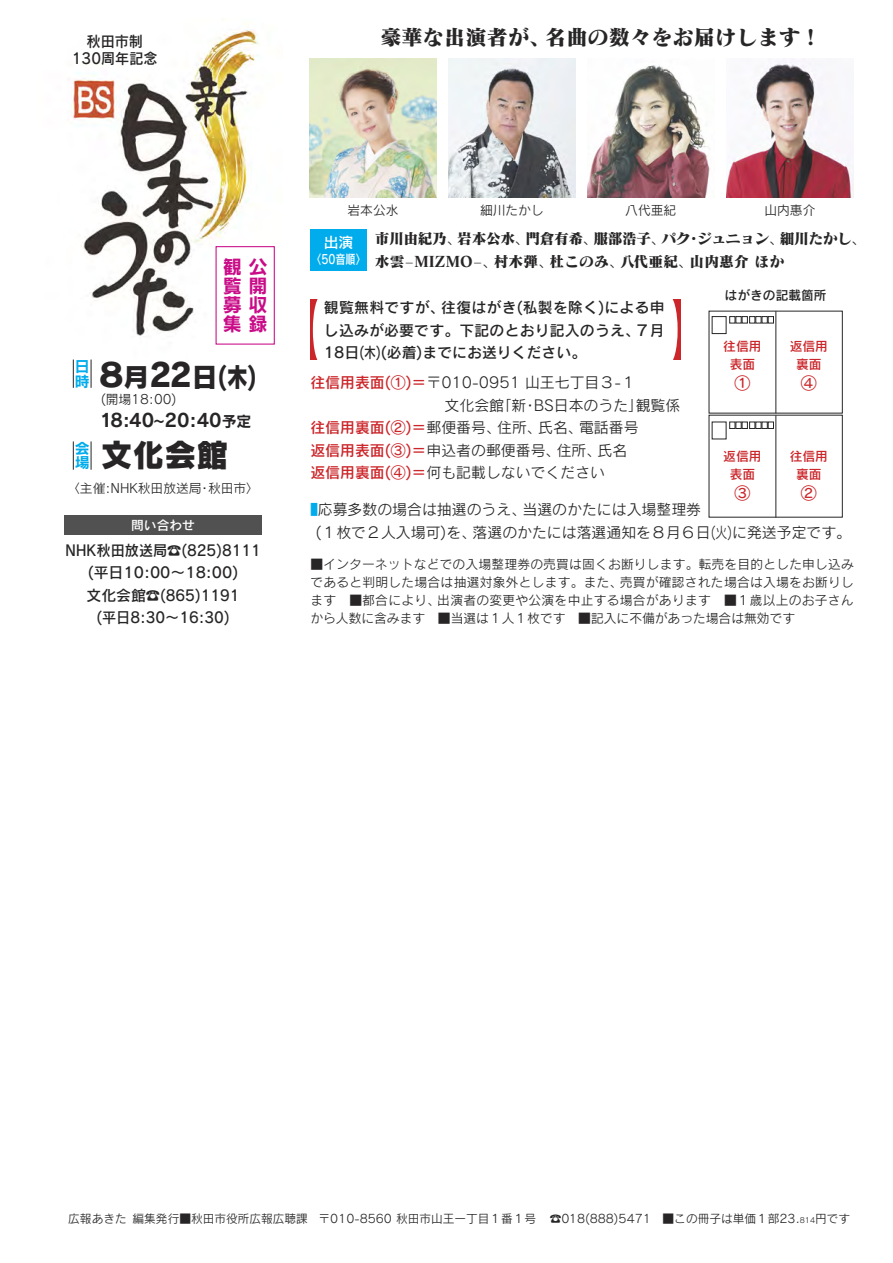
<style>
.page{position:relative;width:893px;height:1263px;background:#fff}
.page>*{position:absolute;margin:0;border:0;box-sizing:border-box;transform-origin:0 0}
.t1{font:31.95px "Rodin Pro N EB";color:#272526}
.t2{font:26.55px "Rodin Pro N EB";color:#272526}
.t3{font:21.3px "Matisse Pro N EB";color:#272526}
.t4{font:19.2px/19.2px "Rodin Pro N B";letter-spacing:.335em;color:#c90b88;text-align:justify}
.t5{font:18px "Rodin Pro N B";color:#272526}
.t6{font:15.9px "Rodin Pro N DB";color:#cb262a}
.t7{font:14.85px/22.5px "Rodin Pro N M";color:#272526}
.t8{font:14.85px/22.5px "Rodin Pro N DB";color:#272526;text-align:center;scale:.95 1}
.t9{font:14.85px/22.5px "Rodin Pro N DB";color:#272526}
.t10{font:14.85px "Matisse Pro N EB";letter-spacing:-.035em;color:#272526}
.t11{font:14.85px "Rodin Pro N DB";color:#cb262a}
.t12{font:14.85px/14.9px "Rodin Pro N B";color:#00acec}
.t13{font:14.85px "Rodin Pro N DB";color:#fff}
.t14{font:14.85px "Rodin Pro N B";color:#272526}
.t15{font:14.85px "Rodin Pro N B";color:#272526;scale:.8 1}
.t16{font:12.75px/18px "Rodin Pro N M";letter-spacing:.015em;color:#272526;text-align:right}
.t17{font:12.75px/18px "Rodin Pro N DB";color:#cb262a;text-align:center}
.t18{font:12.75px "Rodin Pro N DB";color:#272526}
.t19{font:12.75px "Rodin Pro N DB";color:#fff;scale:.8 1}
.t20{font:12.75px "Rodin Pro N DB";color:#fff}
.t21{font:11.7px "Rodin Pro N M";color:#272526}
.s1{font-family:"Rodin Pro N M"}
.s2{font-family:"Rodin Pro N L"}
.s3{font-family:"Rodin Pro N DB";color:#cb262a}
.s4{font-family:"Rodin Pro N M";color:#272526}
.s5{color:#00acec}
.s6{font-size:7.5px}
</style>
<div class="page">
<img style="left:72px;top:26px;width:187px;height:346px">
<div style="left:310px;top:230px;width:57px;height:41px;background:#00acec"></div>
<svg style="left:310px;top:299px;width:7px;height:61px"></svg>
<div style="left:313px;top:295px;width:17px;height:69px;background:#fff;border-radius:50%"></div>
<div style="left:667px;top:299px;width:14px;height:61px;background:#cb262a"></div>
<div style="left:660px;top:295px;width:18px;height:69px;background:#fff;border-radius:50%"></div>
<div style="left:217px;top:247px;width:57px;height:97px;background:#fff"></div>
<div style="left:216px;top:246px;width:59px;height:99px;border:1px solid #c90b88"></div>
<img style="left:587px;top:65px;width:123px;height:132px">
<img style="left:726px;top:59px;width:128px;height:138px">
<svg style="left:73px;top:360px;width:1px;height:28px"></svg>
<svg style="left:91px;top:360px;width:1px;height:28px"></svg>
<svg style="left:73px;top:441px;width:1px;height:29px"></svg>
<svg style="left:91px;top:441px;width:1px;height:29px"></svg>
<img style="left:448px;top:59px;width:128px;height:138px">
<img style="left:309px;top:59px;width:128px;height:138px">
<div style="left:64px;top:515px;width:198px;height:20px;background:#525152"></div>
<hr style="left:776px;top:311px;width:1px;height:102px;background:#272526">
<hr style="left:776px;top:415px;width:1px;height:102px;background:#272526">
<div style="left:712px;top:316px;width:14px;height:18px;border:1px solid #272526"></div>
<div style="left:729px;top:316px;width:6px;height:7px;border:1px solid #272526"></div>
<svg style="left:736px;top:316px;width:11px;height:7px"></svg>
<div style="left:749px;top:316px;width:6px;height:7px;border:1px solid #272526"></div>
<svg style="left:756px;top:316px;width:11px;height:7px"></svg>
<div style="left:768px;top:316px;width:6px;height:7px;border:1px solid #272526"></div>
<div style="left:729px;top:422px;width:6px;height:7px;border:1px solid #272526"></div>
<svg style="left:736px;top:422px;width:11px;height:7px"></svg>
<div style="left:749px;top:422px;width:6px;height:7px;border:1px solid #272526"></div>
<svg style="left:756px;top:422px;width:11px;height:7px"></svg>
<div style="left:768px;top:422px;width:6px;height:7px;border:1px solid #272526"></div>
<h3 class="t3" style="left:380px;top:23px;width:172px">豪華な出演者が、</h3>
<p class="t8" style="left:72px;top:33px;width:92px;line-height:16.5px">秋田市制<br>130周年記念</p>
<h3 class="t3" style="left:545px;top:23px;width:278px">名曲の数々をお届けします!</h3>
<p class="t12" style="left:75px;top:358px;width:16px">日時</p>
<p class="t12" style="left:75px;top:440px;width:16px">会場</p>
<h3 class="t4" style="left:223px;top:256px;width:46px">観公覧開募収集録</h3>
<h2 class="t2" style="left:192px;top:358px;width:66px">日木( (</h2>
<h1 class="t1" style="left:95px;top:352px;width:33px">８</h1>
<h1 class="t1" style="left:149px;top:352px;width:44px">22</h1>
<h2 class="t2" style="left:123px;top:358px;width:28px">月</h2>
<p class="t16" style="left:101px;top:390px;width:78px">(開場18:00(</p>
<h1 class="t1" style="left:101px;top:433px;width:129px">文化会館</h1>
<h3 class="t5" style="left:100px;top:408px;width:56px">18:40</h3>
<h3 class="t5" style="left:165px;top:408px;width:59px">20:40</h3>
<p class="t14" style="left:222px;top:411px;width:31px">予定</p>
<p class="t15" style="left:153px;top:411px;width:16px">〜</p>
<p class="t16" style="left:67px;top:479px;width:193px">〈主催:NHK秋田放送局･秋田市〈</p>
<p class="t20" style="left:131px;top:517px;width:65px">問い合わせ</p>
<p class="t8" style="left:65px;top:538px;width:208px">NHK秋田放送局<span class="s1">☎</span>)825(8111 (平日10:00〜18:00(<br>文化会館<span class="s1">☎</span>)865(1191<br>(平日8:30〜16:30(</p>
<p class="t16" style="left:348px;top:200px;width:53px">岩本公水</p>
<p class="t16" style="left:480px;top:200px;width:65px">細川たかし</p>
<p class="t16" style="left:625px;top:200px;width:53px">八代亜紀</p>
<p class="t16" style="left:764px;top:200px;width:53px">山内惠介</p>
<p class="t13" style="left:324px;top:232px;width:31px">出演</p>
<p class="t19" style="left:311px;top:251px;width:70px">〈50音順〈</p>
<p class="t10" style="left:457px;top:229px;width:74px">岩本公水<span class="s1">、</span></p>
<p class="t10" style="left:375px;top:229px;width:88px">市川由紀乃<span class="s1">、</span></p>
<p class="t10" style="left:525px;top:229px;width:74px">門倉有希<span class="s1">、</span></p>
<p class="t10" style="left:780px;top:229px;width:88px">細川たかし<span class="s1">、</span></p>
<p class="t10" style="left:593px;top:229px;width:74px">服部浩子<span class="s1">、</span></p>
<p class="t10" style="left:662px;top:229px;width:124px">パク･ジュニョン<span class="s1">、</span></p>
<p class="t10" style="left:494px;top:251px;width:61px">村木弾<span class="s1">、</span></p>
<p class="t10" style="left:620px;top:251px;width:74px">八代亜紀<span class="s1">、</span></p>
<p class="t10" style="left:375px;top:251px;width:124px">水雲<span class="s2">-</span>MIZMO<span class="s2">-</span><span class="s1">、</span></p>
<p class="t10" style="left:550px;top:251px;width:76px">杜このみ<span class="s1">、</span></p>
<p class="t10" style="left:689px;top:251px;width:96px">山内惠介ほか</p>
<p class="t9" style="left:324px;top:296px;width:122px">観覧無料ですが、</p>
<p class="t9" style="left:441px;top:296px;width:225px">往復はがき(私製を除く)による申</p>
<p class="t9" style="left:324px;top:318px;width:317px">し込みが必要です。下記のとおり記入のうえ、<br>18日木( )(必着)までにお送りください。</p>
<p class="t9" style="left:635px;top:318px;width:31px">７月</p>
<p class="t7" style="left:310px;top:371px;width:327px"><span class="s3">往信用表面(①)＝</span>〒010-0951 山王七丁目３-１</p>
<p class="t7" style="left:445px;top:393px;width:237px">文化会館新｢ ･BS日本のうた｣観覧係</p>
<p class="t7" style="left:579px;top:416px;width:61px">電話番号</p>
<p class="t11" style="left:310px;top:418px;width:192px">往信用裏面(②)＝<span class="s4">郵便番号、</span></p>
<p class="t7" style="left:497px;top:416px;width:46px">住所、</p>
<p class="t7" style="left:538px;top:416px;width:46px">氏名、</p>
<p class="t18" style="left:725px;top:287px;width:104px">はがきの記載箇所</p>
<p class="t17" style="left:723px;top:336px;width:40px">往信用表面</p>
<p class="t6" style="left:734px;top:373px;width:17px">1</p>
<p class="t17" style="left:790px;top:336px;width:40px">返信用裏面</p>
<p class="t6" style="left:801px;top:373px;width:17px">4</p>
<p class="t11" style="left:310px;top:440px;width:252px">返信用表面(③)＝<span class="s4">申込者の郵便番号、</span></p>
<p class="t7" style="left:310px;top:461px;width:296px"><span class="s3">返信用裏面(④)＝</span>何も記載しないでください</p>
<p class="t7" style="left:557px;top:438px;width:46px">住所、</p>
<p class="t7" style="left:598px;top:438px;width:31px">氏名</p>
<p class="t17" style="left:790px;top:446px;width:40px">往信用裏面</p>
<p class="t6" style="left:801px;top:482px;width:17px">2</p>
<p class="t17" style="left:723px;top:446px;width:40px">返信用表面</p>
<p class="t6" style="left:734px;top:482px;width:17px">3</p>
<p class="t7" style="left:473px;top:498px;width:380px;text-indent:-162px"><span class="s5">■</span>応募多数の場合は抽選のうえ、<br>落選のかたには落選通知を８月６日火( )に発送予定です。</p>
<p class="t7" style="left:522px;top:498px;width:180px">当選のかたには入場整理券</p>
<p class="t7" style="left:316px;top:520px;width:162px">１( 枚で２人入場可を) 、</p>
<p class="t16" style="left:310px;top:555px;width:545px">■インターネットなどでの入場整理券の売買は固くお断りします。転売を目的とした申し込み売買が確認された場合は入場をお断りし</p>
<p class="t16" style="left:437px;top:573px;width:418px;text-align:left;text-indent:-127px">であると判明した場合は抽選対象外とします。また、<br>出演者の変更や公演を中止する場合があります　■１歳以上のお子さん</p>
<p class="t16" style="left:310px;top:591px;width:131px">ます　■都合により、</p>
<p class="t16" style="left:310px;top:609px;width:257px">から人数に含みます　■当選は１人１枚です</p>
<p class="t16" style="left:578px;top:609px;width:218px">■記入に不備があった場合は無効です</p>
<p class="t21" style="left:133px;top:1211px;width:177px">編集発行■秋田市役所広報広聴課</p>
<p class="t21" style="left:124px;top:1211px;width:13px">　</p>
<p class="t21" style="left:68px;top:1211px;width:60px">広報あきた</p>
<p class="t21" style="left:319px;top:1211px;width:219px">〒010-8560 秋田市山王一丁目１番１号</p>
<p class="t21" style="left:550px;top:1211px;width:302px">☎018(888)5471　■この冊子は単価１部23.<span class="s6">814</span>円です</p>
</div>
